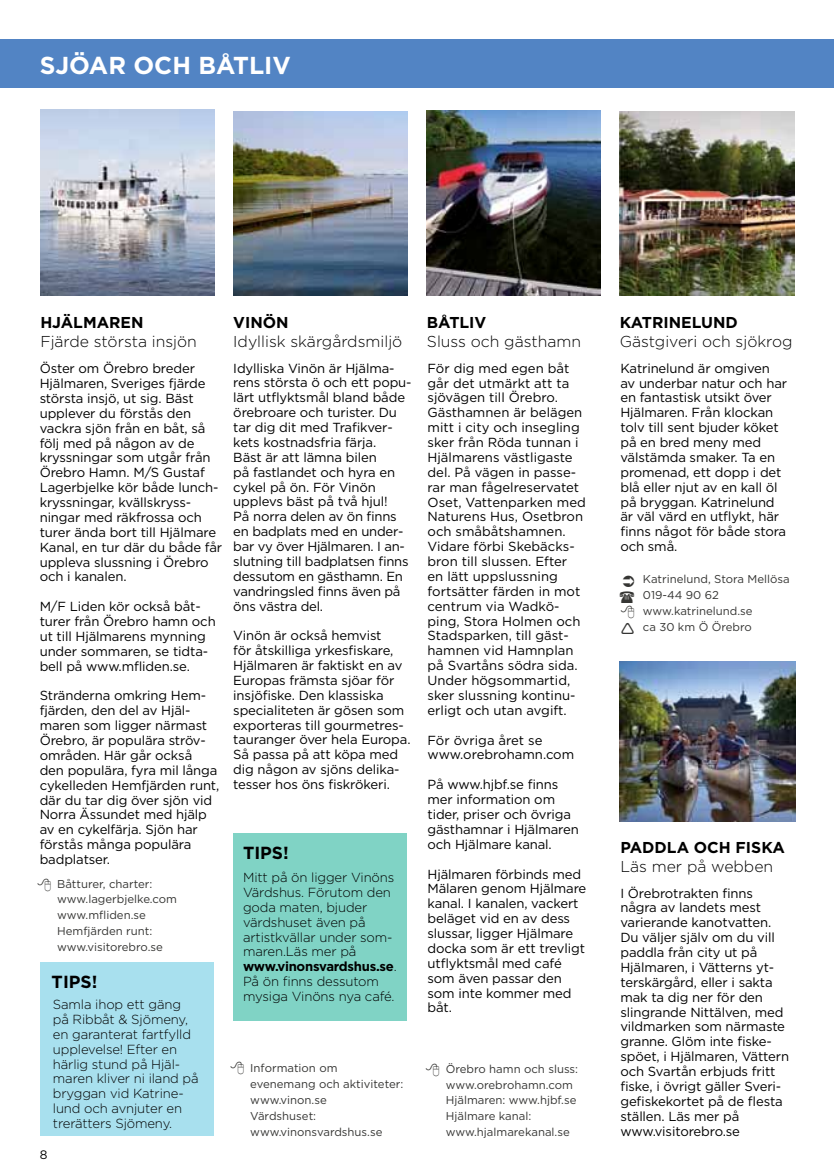
<style>
.page{position:relative;width:834px;height:1176px;background:#fff}
.page>*{position:absolute;margin:0;border:0;box-sizing:border-box;transform-origin:0 0}
.t1{font:700 24.5px "Gotham";color:#fff}
.t2{font:700 17.5px "Gotham";color:#000}
.t3{font:300 15.75px "Gotham";color:#000}
.t4{font:700 15.75px "Gotham";color:#000}
.t5{font:13.12px/14.9px "Gotham";letter-spacing:-.01em;color:#000}
.t6{font:300 13.12px/14.9px "Gotham";letter-spacing:-.01em;color:#000}
.t7{font:12.25px "Gotham";color:#000}
.t8{font:11.38px/15.8px "Gotham";color:#353533}
.s1{font-weight:700}
</style>
<div class="page">
<div style="left:233px;top:833px;width:174px;height:187px;background:#80d3c5"></div>
<img style="left:426px;top:111px;width:174px;height:184px">
<img style="left:619px;top:111px;width:175px;height:184px">
<img style="left:40px;top:110px;width:174px;height:185px">
<div style="left:0;top:40px;width:833px;height:48px;background:#5284c4"></div>
<img style="left:619px;top:661px;width:175px;height:161px">
<div style="left:40px;top:962px;width:173px;height:174px;background:#a8e0ee"></div>
<img style="left:233px;top:111px;width:174px;height:185px">
<h1 class="t1" style="left:40px;top:49px;width:176px">SJÖAR OCH BÅT</h1>
<h1 class="t1" style="left:249px;top:49px;width:40px">LIV</h1>
<p class="t4" style="left:40px;top:312px;width:105px">HJÄLMAREN</p>
<p class="t3" style="left:40px;top:332px;width:158px">Fjärde största insjön</p>
<p class="t5" style="left:40px;top:361px;width:184px">Öster om Örebro breder<br>Hjälmaren, Sveriges fjärde största insjö, ut sig. Bäst upplever du förstås den vackra sjön från en båt, så följ med på någon av de kryssningar som utgår från<br>Örebro Hamn. M/S Gustaf<br>Lagerbjelke kör både lunch&shy;kryssningar, kvällskryss&shy;ningar med räkfrossa och turer ända bort till Hjälmare<br>Kanal, en tur där du både får uppleva slussning i Örebro och i kanalen.</p>
<p class="t5" style="left:40px;top:599px;width:177px">M/F Liden kör också båt&shy;turer från Örebro hamn och ut till Hjälmarens mynning under sommaren, se tidta&shy;bell på www.mfliden.se.</p>
<p class="t5" style="left:40px;top:688px;width:181px">Stränderna omkring Hem&shy;fjärden, den del av Hjäl&shy;maren som ligger närmast<br>Örebro, är populära ströv&shy;områden. Här går också den populära, fyra mil långa cykelleden Hemfjärden runt, där du tar dig över sjön vid<br>Norra Ässundet med hjälp av en cykelfärja. Sjön har förstås många populära badplatser.</p>
<p class="t8" style="left:57px;top:875px;width:121px">Båtturer, charter: www.lagerbjelke.com www.mfliden.se<br>Hemfjärden runt: www.visitorebro.se</p>
<h2 class="t2" style="left:52px;top:970px;width:47px">TIPS!</h2>
<p class="t6" style="left:53px;top:996px;width:147px">Samla ihop ett gäng på Ribbåt &amp; Sjömeny, en garanterat fartfylld upplevelse! Efter en härlig stund på Hjäl&shy;maren kliver ni iland på bryggan vid Katrine&shy;lund och avnjuter en trerätters Sjömeny.</p>
<p class="t7" style="left:40px;top:1147px;width:9px">8</p>
<p class="t4" style="left:233px;top:312px;width:57px">VINÖN</p>
<p class="t3" style="left:233px;top:331px;width:170px">Idyllisk skärgårdsmiljö</p>
<p class="t5" style="left:233px;top:360px;width:180px">Idylliska Vinön är Hjälma&shy;rens största ö och ett popu&shy;lärt utflyktsmål bland både örebroare och turister. Du tar dig dit med Trafikver&shy;kets kostnadsfria färja.<br>Bäst är att lämna bilen<br>på fastlandet och hyra en cykel på ön. För Vinön upplevs bäst på två hjul!<br>På norra delen av ön finns en badplats med en under&shy;bar vy över Hjälmaren. I an&shy;slutning till badplatsen finns dessutom en gästhamn. En vandringsled finns även på öns västra del.</p>
<p class="t5" style="left:233px;top:628px;width:179px">Vinön är också hemvist<br>för åtskilliga yrkesfiskare,<br>Hjälmaren är faktiskt en av<br>Europas främsta sjöar för insjöfiske. Den klassiska specialiteten är gösen som exporteras till gourmetres&shy;tauranger över hela Europa.<br>Så passa på att köpa med dig någon av sjöns delika&shy;tesser hos öns fiskrökeri.</p>
<h2 class="t2" style="left:243px;top:841px;width:47px">TIPS!</h2>
<p class="t6" style="left:243px;top:869px;width:155px">Mitt på ön ligger Vinöns<br>Värdshus. Förutom den goda maten, bjuder värdshuset även på artistkvällar under som&shy;maren.Läs mer på<br><span class="s1">WWW.VINONSVARDSHUS.SE</span>.<br>På ön finns dessutom mysiga Vinöns nya café.</p>
<p class="t4" style="left:427px;top:312px;width:59px">BÅTLIV</p>
<p class="t3" style="left:427px;top:332px;width:156px">Sluss och gästhamn</p>
<p class="t5" style="left:427px;top:360px;width:160px">För dig med egen båt går det utmärkt att ta sjövägen till Örebro.<br>Gästhamnen är belägen mitt i city och insegling sker från Röda tunnan i<br>Hjälmarens västligaste del. På vägen in passe&shy;rar man fågelreservatet<br>Oset, Vattenparken med<br>Naturens Hus, Osetbron och småbåtshamnen.<br>Vidare förbi Skebäcks&shy;bron till slussen. Efter en lätt uppslussning fortsätter färden in mot centrum via Wadkö&shy;ping, Stora Holmen och<br>Stadsparken, till gäst&shy;hamnen vid Hamnplan på Svartåns södra sida.<br>Under högsommartid, sker slussning kontinu&shy;erligt och utan avgift.</p>
<p class="t5" style="left:427px;top:732px;width:148px">För övriga året se www.orebrohamn.com</p>
<p class="t5" style="left:427px;top:777px;width:153px">På www.hjbf.se finns mer information om tider, priser och övriga gästhamnar i Hjälmaren och Hjälmare kanal.</p>
<p class="t5" style="left:427px;top:866px;width:160px">Hjälmaren förbinds med<br>Mälaren genom Hjälmare kanal. I kanalen, vackert beläget vid en av dess slussar, ligger Hjälmare docka som är ett trevligt utflyktsmål med café som även passar den som inte kommer med båt.</p>
<p class="t8" style="left:250px;top:1060px;width:154px">Information om evenemang och aktiviteter: www.vinon.se<br>Värdshuset: www.vinonsvardshus.se</p>
<p class="t8" style="left:445px;top:1060px;width:134px">Örebro hamn och sluss: www.orebrohamn.com<br>Hjälmaren: www.hjbf.se<br>Hjälmare kanal: www.hjalmarekanal.se</p>
<p class="t4" style="left:619px;top:312px;width:120px">KATRINELUND</p>
<p class="t3" style="left:619px;top:332px;width:174px">Gästgiveri och sjökrog</p>
<p class="t5" style="left:620px;top:360px;width:168px">Katrinelund är omgiven av underbar natur och har en fantastisk utsikt över<br>Hjälmaren. Från klockan tolv till sent bjuder köket på en bred meny med välstämda smaker. Ta en promenad, ett dopp i det blå eller njut av en kall öl på bryggan. Katrinelund är väl värd en utflykt, här finns något för både stora och små.</p>
<p class="t8" style="left:642px;top:571px;width:148px">Katrinelund, Stora Mellösa<br>019-44 90 62 www.katrinelund.se<br>ca 30 km Ö Örebro</p>
<p class="t4" style="left:620px;top:837px;width:13px">PADDLA</p>
<p class="t4" style="left:693px;top:837px;width:53px">OCH FISKA</p>
<p class="t3" style="left:620px;top:856px;width:154px">Läs mer på webben</p>
<p class="t5" style="left:620px;top:885px;width:170px">I Örebrotrakten finns några av landets mest varierande kanotvatten.<br>Du väljer själv om du vill paddla från city ut på<br>Hjälmaren, i Vätterns yt&shy;terskärgård, eller i sakta mak ta dig ner för den slingrande Nittälven, med vildmarken som närmaste granne. Glöm inte fiske&shy;spöet, i Hjälmaren, Vättern och Svartån erbjuds fritt fiske, i övrigt gäller Sveri&shy;gefiskekortet på de flesta ställen. Läs mer på www.visitorebro.se</p>
</div>
